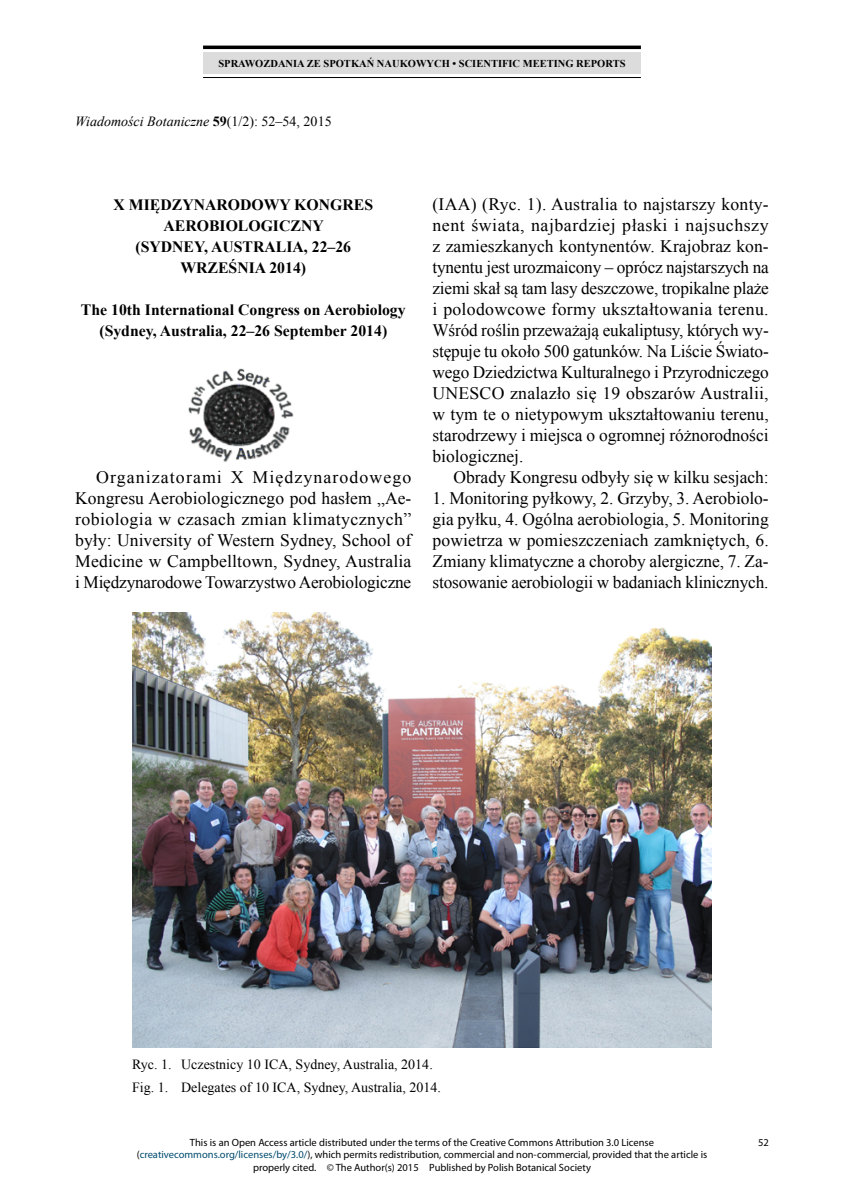
<style>
.page{position:relative;width:844px;height:1191px;background:#fff}
.page>*{position:absolute;margin:0;border:0;box-sizing:border-box;transform-origin:0 0}
.Body_text{font:17.5px/21px "Times New Roman";letter-spacing:-.01em;color:#000;text-align:justify}
.Subheader_under_Head{font:700 15.75px/21px "Times New Roman";color:#000;text-align:center}
.t1{font:14px "Times New Roman";color:#000}
.Bibliographic_data{font:italic 14px "Times New Roman";color:#000}
.Running_head_and_foo{font:10.5px/12.6px "Myriad Pro";color:#000;text-align:center}
.t2{font:700 10.5px "Times New Roman";color:#000}
.Page_number{font:10.5px "Myriad Pro";color:#000}
.s1{font-weight:700;font-style:normal}
.s2{font-style:normal}
.s3{color:#004b6f}
</style>
<div class="page">
<div style="left:203px;top:52px;width:437px;height:22px;background:#dcdcdc"></div>
<hr style="left:203px;top:46px;width:437px;height:3px;background:#000">
<hr style="left:203px;top:77px;width:437px;height:1px;background:#000">
<img style="left:132px;top:612px;width:579px;height:435px">
<img style="left:188px;top:368px;width:106px;height:94px">
<p class="t2" style="left:218px;top:56px;width:408px">SPRAWOZDANIA ZE SPOTKAŃ NAUKOWYCH • SCIENTIFIC MEETING REPORTS</p>
<p class="Bibliographic_data" style="left:75px;top:112px;width:258px">Wiadomości Botaniczne <span class="s1">59</span><span class="s2">(1/2): 52–54, 2015</span></p>
<p class="Subheader_under_Head" style="left:114px;top:194px;width:261px">X MIĘDZYNARODOWY KONGRES<br>AEROBIOLOGICZNY<br>(SYDNEY, AUSTRALIA, 22–26<br>WRZEŚNIA 2014)</p>
<p class="Subheader_under_Head" style="left:81px;top:299px;width:326px">The 10th International Congress on Aerobiology (Sydney, Australia, 22–26 September 2014)</p>
<p class="Body_text" style="left:75px;top:466px;width:338px;text-indent:21px">Organizatorami X Międzynarodowego Kongresu Aerobiologicznego pod hasłem „Ae&shy;robiologia w czasach zmian klimatycznych” były: University of Western Sydney, School of Medicine w Campbelltown, Sydney, Australia i Międzynarodowe Towarzystwo Aerobiologiczne</p>
<p class="Body_text" style="left:432px;top:193px;width:338px">(IAA) (Ryc. 1). Australia to najstarszy konty&shy;nent świata, najbardziej płaski i najsuchszy z zamieszkanych kontynentów. Krajobraz kon&shy;tynentu jest urozmaicony – oprócz najstarszych na ziemi skał są tam lasy deszczowe, tropikalne plaże i polodowcowe formy ukształtowania terenu.<br>Wśród roślin przeważają eukaliptusy, których wy&shy;stępuje tu około 500 gatunków. Na Liście Świato&shy;wego Dziedzictwa Kulturalnego i Przyrodniczego UNESCO znalazło się 19 obszarów Australii, w tym te o nietypowym ukształtowaniu terenu, starodrzewy i miejsca o ogromnej różnorodności biologicznej.</p>
<p class="Body_text" style="left:453px;top:466px;width:316px">Obrady Kongresu odbyły się w kilku sesjach:</p>
<p class="Body_text" style="left:432px;top:487px;width:338px">1. Monitoring pyłkowy, 2. Grzyby, 3. Aerobiolo&shy;gia pyłku, 4. Ogólna aerobiologia, 5. Monitoring powietrza w pomieszczeniach zamkniętych, 6.<br>Zmiany klimatyczne a choroby alergiczne, 7. Za&shy;stosowanie aerobiologii w badaniach klinicznych.</p>
<p class="t1" style="left:132px;top:1054px;width:302px">Ryc. 1. Uczestnicy 10 ICA, Sydney, Australia, 2014.</p>
<p class="t1" style="left:132px;top:1078px;width:310px">Fig. 1. Delegates of 10 ICA, Sydney, Australia, 2014.</p>
<p class="Running_head_and_foo" style="left:190px;top:1135px;width:465px">This is an Open Access article distributed under the terms of the Creative Commons Attribution 3.0 License</p>
<p class="Page_number" style="left:757px;top:1135px;width:12px">52</p>
<p class="Running_head_and_foo" style="left:137px;top:1148px;width:572px">(<span class="s3">creativecommons.org/licenses/by/3.0/</span>), which permits redistribution, commercial and non-commercial, provided that the article is properly cited. © The Author(s) 2015 Published by Polish Botanical Society</p>
</div>
